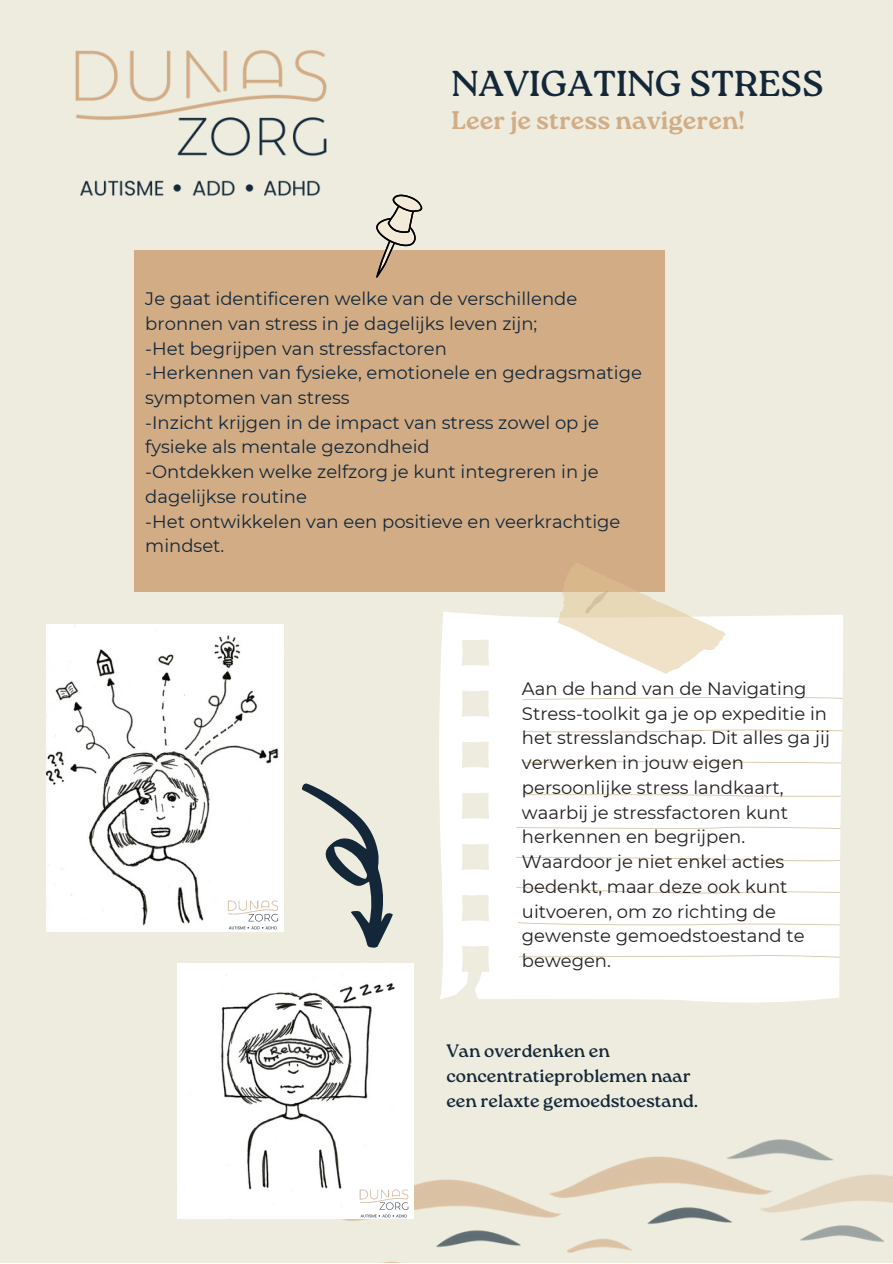
<style>
.page{position:relative;width:893px;height:1264px;background:#fff}
.page>*{position:absolute;margin:0;border:0;box-sizing:border-box;transform-origin:0 0}
.t1{font:36px "Roca One";color:#132739}
.t2{font:700 25.5px "Roca One";color:#d1ac85}
.t3{font:18px/24.8px "Montserrat";color:#132739}
.t4{font:18px/24.8px "Montserrat";color:#231f1f}
.t5{font:18px/24.8px "Roca One";color:#132739}
</style>
<div class="page">
<div style="left:0;top:0;width:892px;height:1262px;background:#eeecde"></div>
<img style="left:75px;top:50px;width:252px;height:146px">
<div style="left:134px;top:251px;width:530px;height:341px;background:#d1ac85"></div>
<svg style="left:439px;top:611px;width:404px;height:392px;background:#fdfdfc"></svg>
<svg style="left:556px;top:562px;width:170px;height:112px"></svg>
<svg style="left:523px;top:695px;width:319px;height:5px;background:#f8f5f0"></svg>
<svg style="left:523px;top:759px;width:318px;height:4px"></svg>
<svg style="left:523px;top:728px;width:319px;height:4px"></svg>
<svg style="left:523px;top:794px;width:317px;height:2px"></svg>
<svg style="left:516px;top:825px;width:324px;height:4px"></svg>
<svg style="left:516px;top:856px;width:324px;height:5px;background:#f7f5ef"></svg>
<svg style="left:516px;top:887px;width:323px;height:7px"></svg>
<svg style="left:518px;top:922px;width:321px;height:4px"></svg>
<svg style="left:518px;top:954px;width:321px;height:3px"></svg>
<svg style="left:376px;top:195px;width:46px;height:83px"></svg>
<img style="left:333px;top:1179px;width:212px;height:83px">
<img style="left:178px;top:963px;width:236px;height:255px">
<img style="left:47px;top:624px;width:236px;height:307px">
<svg style="left:302px;top:783px;width:91px;height:165px"></svg>
<img style="left:222px;top:899px;width:61px;height:31px">
<img style="left:355px;top:1188px;width:58px;height:30px">
<img style="left:748px;top:1139px;width:144px;height:103px">
<img style="left:545px;top:1149px;width:313px;height:104px">
<p class="t1" style="left:451px;top:62px;width:374px">NAVIGATING STRESS</p>
<p class="t2" style="left:451px;top:105px;width:295px">Leer je stress navigeren!</p>
<p class="t3" style="left:145px;top:286px;width:433px">Je gaat identificeren welke van de verschillende bronnen van stress in je dagelijks leven zijn;</p>
<p class="t3" style="left:145px;top:336px;width:303px">-Het begrijpen van stressfactoren</p>
<p class="t3" style="left:145px;top:360px;width:498px">-Herkennen van fysieke, emotionele en gedragsmatige symptomen van stress</p>
<p class="t3" style="left:145px;top:410px;width:455px">-Inzicht krijgen in de impact van stress zowel op je fysieke als mentale gezondheid</p>
<p class="t3" style="left:145px;top:459px;width:455px">-Ontdekken welke zelfzorg je kunt integreren in je dagelijkse routine</p>
<p class="t3" style="left:145px;top:509px;width:476px">-Het ontwikkelen van een positieve en veerkrachtige mindset.</p>
<p class="t4" style="left:522px;top:676px;width:309px">Aan de hand van de Navigating<br>Stress-toolkit ga je op expeditie in het stresslandschap. Dit alles ga jij verwerken in jouw eigen persoonlijke stress landkaart, waarbij je stressfactoren kunt herkennen en begrijpen.<br>Waardoor je niet enkel acties bedenkt, maar deze ook kunt uitvoeren, om zo richting de gewenste gemoedstoestand te bewegen.</p>
<p class="t5" style="left:446px;top:1038px;width:253px">Van overdenken en concentratieproblemen naar een relaxte gemoedstoestand.</p>
</div>
